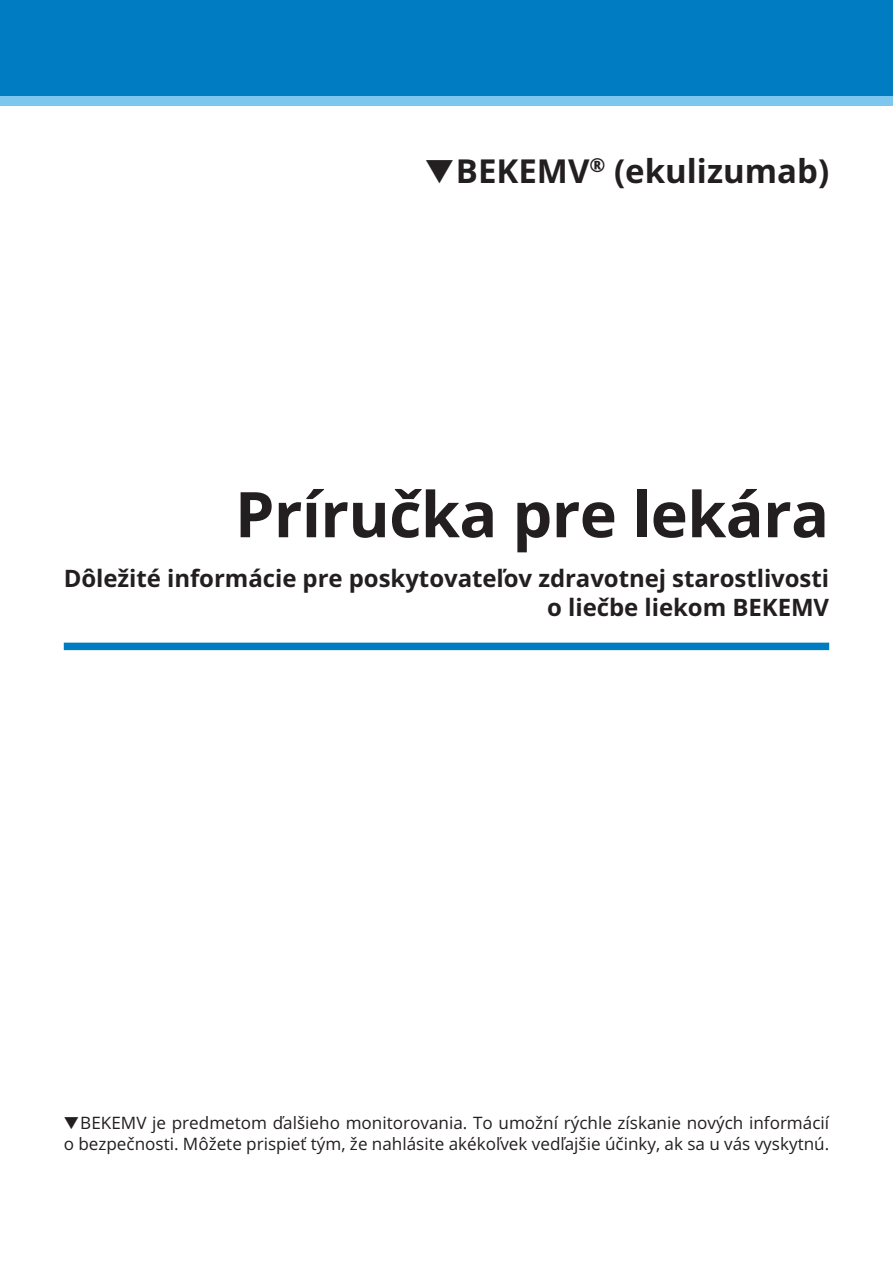
<style>
.page{position:relative;width:893px;height:1263px;background:#fff}
.page>*{position:absolute;margin:0;border:0;box-sizing:border-box;transform-origin:0 0}
.t1{font:700 63px "Open Sans";letter-spacing:-.01em;color:#231f20}
.t2{font:700 33px "Open Sans";color:#231f20}
.t3{font:700 24px/28.8px "Open Sans";letter-spacing:-.005em;color:#231f20;text-align:right}
.t4{font:17.1px/20.5px "Open Sans";color:#231f20}
</style>
<div class="page">
<div style="left:0;top:70px;width:893px;height:35px;background:#7dc6ed"></div>
<div style="left:0;top:0;width:893px;height:96px;background:#007cc2"></div>
<div style="left:64px;top:643px;width:765px;height:7px;background:#007cc2"></div>
<h2 class="t2" style="left:425px;top:157px;width:406px">▼BEKEMV<sup>®</sup> (ekulizumab)</h2>
<h1 class="t1" style="left:235px;top:489px;width:596px">Príručka pre lekára</h1>
<h3 class="t3" style="left:64px;top:566px;width:767px">Dôležité informácie pre poskytovateľov zdravotnej starostlivosti o liečbe liekom BEKEMV</h3>
<p class="t4" style="left:64px;top:1114px;width:767px">▼BEKEMV je predmetom ďalšieho monitorovania. To umožní rýchle získanie nových informácií o bezpečnosti. Môžete prispieť tým, že nahlásite akékoľvek vedľajšie účinky, ak sa u vás vyskytnú.</p>
</div>
